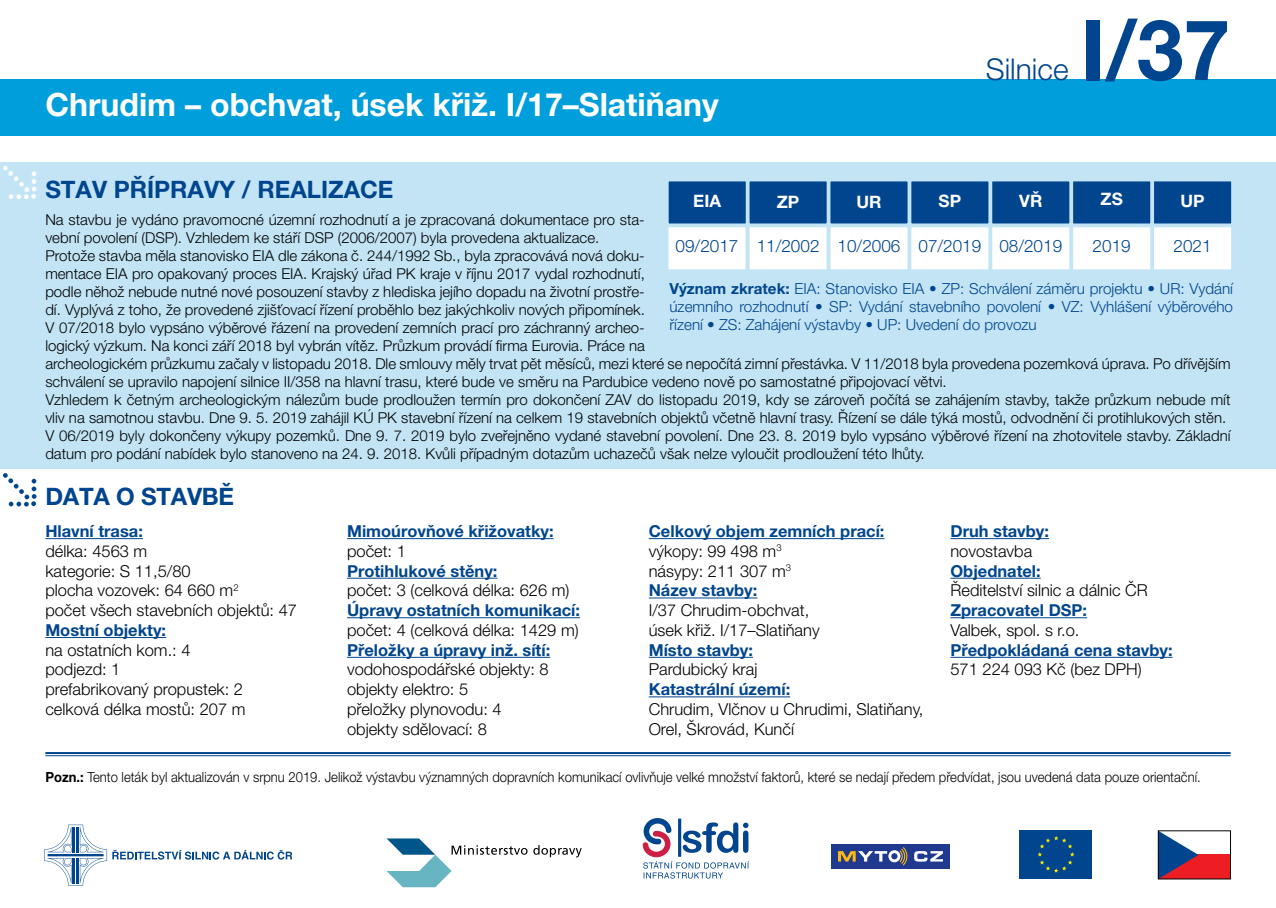
<style>
.page{position:relative;width:1276px;height:908px;background:#fff}
.page>*{position:absolute;margin:0;border:0;box-sizing:border-box;transform-origin:0 0}
.t1{font:700 84px "Helvetica Neue LT Pro";color:#00458d}
.t2{font:700 32px "Helvetica Neue LT Pro";color:#fff}
.t3{font:300 30px "Helvetica Neue LT Pro";color:#00458d}
.t4{font:700 24px "Helvetica Neue LT Pro";color:#00458d}
.t5{font:300 17.2px "Helvetica Neue LT Pro";color:#00458d}
.t6{font:700 17.2px "Helvetica Neue LT Pro";color:#fff}
.t7{font:300 16.4px/19.8px "Helvetica Neue LT Pro";color:#000}
.t8{font:700 16.4px/19.8px "Helvetica Neue LT Pro";color:#00458d}
.t9{font:300 15.2px/18.2px "Helvetica Neue LT Pro";color:#00458d;text-align:justify}
.t10{font:300 15px/18px "Helvetica Neue LT Pro";color:#000}
.t11{font:300 14px "Helvetica Neue LT Pro";color:#000;scale:.93 1}
.s1{font-weight:700}
.s2{font-weight:300;color:#000}
</style>
<div class="page">
<div style="left:0;top:79px;width:1276px;height:57px;background:#009fdb"></div>
<div style="left:0;top:162px;width:1276px;height:306px;background:#c2e4f5"></div>
<svg style="left:3px;top:165px;width:34px;height:34px"></svg>
<div style="left:1153px;top:180px;width:79px;height:44px;background:#00458d"></div>
<div style="left:1152px;top:179px;width:81px;height:46px;border:2px solid #c2e4f5"></div>
<div style="left:991px;top:180px;width:79px;height:44px;background:#00458d"></div>
<div style="left:990px;top:179px;width:81px;height:46px;border:2px solid #c2e4f5"></div>
<div style="left:829px;top:180px;width:79px;height:44px;background:#00458d"></div>
<div style="left:828px;top:179px;width:81px;height:46px;border:2px solid #c2e4f5"></div>
<div style="left:1072px;top:180px;width:79px;height:44px;background:#00458d"></div>
<div style="left:1071px;top:179px;width:81px;height:46px;border:2px solid #c2e4f5"></div>
<div style="left:910px;top:180px;width:79px;height:44px;background:#00458d"></div>
<div style="left:909px;top:179px;width:81px;height:46px;border:2px solid #c2e4f5"></div>
<div style="left:748px;top:180px;width:79px;height:44px;background:#00458d"></div>
<div style="left:747px;top:179px;width:81px;height:46px;border:2px solid #c2e4f5"></div>
<div style="left:668px;top:180px;width:78px;height:44px;background:#00458d"></div>
<div style="left:667px;top:179px;width:80px;height:46px;border:2px solid #c2e4f5"></div>
<div style="left:1153px;top:226px;width:79px;height:44px;background:#fff"></div>
<div style="left:1152px;top:225px;width:81px;height:46px;border:2px solid #c2e4f5"></div>
<div style="left:991px;top:226px;width:79px;height:44px;background:#fff"></div>
<div style="left:990px;top:225px;width:81px;height:46px;border:2px solid #c2e4f5"></div>
<div style="left:829px;top:226px;width:79px;height:44px;background:#fff"></div>
<div style="left:828px;top:225px;width:81px;height:46px;border:2px solid #c2e4f5"></div>
<div style="left:1072px;top:226px;width:79px;height:44px;background:#fff"></div>
<div style="left:1071px;top:225px;width:81px;height:46px;border:2px solid #c2e4f5"></div>
<div style="left:910px;top:226px;width:79px;height:44px;background:#fff"></div>
<div style="left:909px;top:225px;width:81px;height:46px;border:2px solid #c2e4f5"></div>
<div style="left:748px;top:226px;width:79px;height:44px;background:#fff"></div>
<div style="left:747px;top:225px;width:81px;height:46px;border:2px solid #c2e4f5"></div>
<div style="left:667px;top:226px;width:79px;height:44px;background:#fff"></div>
<div style="left:666px;top:225px;width:81px;height:46px;border:2px solid #c2e4f5"></div>
<div style="left:1019px;top:830px;width:72px;height:48px;background:#00458d"></div>
<svg style="left:1037px;top:836px;width:37px;height:36px"></svg>
<div style="left:1158px;top:854px;width:72px;height:24px;background:#ed1d24"></div>
<svg style="left:1160px;top:832px;width:38px;height:44px"></svg>
<svg style="left:44px;top:824px;width:248px;height:61px"></svg>
<svg style="left:642px;top:818px;width:107px;height:60px"></svg>
<hr style="left:45px;top:751px;width:1185px;height:2px;background:#00458d">
<hr style="left:45px;top:755px;width:1185px;height:1px;background:#00458d">
<hr style="left:45px;top:538px;width:98px;height:1px;background:#00458d">
<hr style="left:45px;top:636px;width:121px;height:1px;background:#00458d">
<hr style="left:347px;top:538px;width:206px;height:1px;background:#00458d">
<hr style="left:347px;top:577px;width:150px;height:1px;background:#00458d">
<hr style="left:347px;top:617px;width:233px;height:1px;background:#00458d">
<hr style="left:347px;top:656px;width:203px;height:1px;background:#00458d">
<hr style="left:649px;top:538px;width:235px;height:1px;background:#00458d">
<hr style="left:649px;top:597px;width:108px;height:1px;background:#00458d">
<hr style="left:649px;top:656px;width:104px;height:1px;background:#00458d">
<hr style="left:649px;top:696px;width:141px;height:1px;background:#00458d">
<hr style="left:950px;top:538px;width:99px;height:1px;background:#00458d">
<hr style="left:950px;top:577px;width:90px;height:1px;background:#00458d">
<hr style="left:950px;top:617px;width:137px;height:1px;background:#00458d">
<hr style="left:950px;top:656px;width:222px;height:1px;background:#00458d">
<svg style="left:3px;top:473px;width:34px;height:33px"></svg>
<svg style="left:386px;top:838px;width:141px;height:48px"></svg>
<svg style="left:533px;top:845px;width:49px;height:12px"></svg>
<div style="left:831px;top:843px;width:119px;height:24px;background:#1e398d"></div>
<svg style="left:838px;top:847px;width:69px;height:18px"></svg>
<svg style="left:914px;top:851px;width:29px;height:10px"></svg>
<h2 class="t2" style="left:45px;top:85px;width:675px">Chrudim – obchvat, úsek křiž. I/17–Slatiňany</h2>
<h3 class="t3" style="left:985px;top:51px;width:84px">Silnice</h3>
<h1 class="t1" style="left:1081px;top:-2px;width:151px">I/37</h1>
<h3 class="t4" style="left:45px;top:175px;width:350px">STAV PŘÍPRAVY / REALIZACE</h3>
<p class="t6" style="left:693px;top:190px;width:29px">EIA</p>
<p class="t6" style="left:777px;top:191px;width:24px">ZP</p>
<p class="t6" style="left:856px;top:191px;width:27px">UR</p>
<p class="t6" style="left:938px;top:190px;width:24px">SP</p>
<p class="t6" style="left:1019px;top:190px;width:25px">VŘ</p>
<p class="t6" style="left:1100px;top:188px;width:24px">ZS</p>
<p class="t6" style="left:1180px;top:190px;width:26px">UP</p>
<p class="t5" style="left:675px;top:235px;width:388px">09/2017 11/2002 10/2006 07/2019 08/2019</p>
<p class="t5" style="left:1092px;top:235px;width:40px">2019</p>
<p class="t5" style="left:1173px;top:235px;width:40px">2021</p>
<p class="t10" style="left:45px;top:210px;width:1186px">Na stavbu je vydáno pravomocné územní rozhodnutí a je zpracovaná dokumentace pro sta-<br>vební povolení (DSP). Vzhledem ke stáří DSP (2006/2007) byla provedena aktualizace.<br>Protože stavba měla stanovisko EIA dle zákona č. 244/1992 Sb., byla zpracovává nová doku-<br>mentace EIA pro opakovaný proces EIA. Krajský úřad PK kraje v říjnu 2017 vydal rozhodnutí,<br>podle něhož nebude nutné nové posouzení stavby z hlediska jejího dopadu na životní prostře-<br>dí. Vyplývá z toho, že provedené zjišťovací řízení proběhlo bez jakýchkoliv nových připomínek.<br>V 07/2018 bylo vypsáno výběrové řázení na provedení zemních prací pro záchranný archeo-<br>logický výzkum. Na konci září 2018 byl vybrán vítěz. Průzkum provádí firma Eurovia. Práce na<br>archeologickém průzkumu začaly v listopadu 2018. Dle smlouvy měly trvat pět měsíců, mezi které se nepočítá zimní přestávka. V 11/2018 byla provedena pozemková úprava. Po dřívějším schválení se upravilo napojení silnice II/358 na hlavní trasu, které bude ve směru na Pardubice vedeno nově po samostatné připojovací větvi.<br>Vzhledem k četným archeologickým nálezům bude prodloužen termín pro dokončení ZAV do listopadu 2019, kdy se zároveň počítá se zahájením stavby, takže průzkum nebude mít vliv na samotnou stavbu. Dne 9. 5. 2019 zahájil KÚ PK stavební řízení na celkem 19 stavebních objektů včetně hlavní trasy. Řízení se dále týká mostů, odvodnění či protihlukových stěn.<br>V 06/2019 byly dokončeny výkupy pozemků. Dne 9. 7. 2019 bylo zveřejněno vydané stavební povolení. Dne 23. 8. 2019 bylo vypsáno výběrové řízení na zhotovitele stavby. Základní datum pro podání nabídek bylo stanoveno na 24. 9. 2018. Kvůli případným dotazům uchazečů však nelze vyloučit prodloužení této lhůty.</p>
<p class="t9" style="left:669px;top:279px;width:565px"><span class="s1">Význam zkratek:</span> EIA: Stanovisko EIA • ZP: Schválení záměru projektu • UR: Vydání územního rozhodnutí • SP: Vydání stavebního povolení • VZ: Vyhlášení výběrového řízení • ZS: Zahájení výstavby • UP: Uvedení do provozu</p>
<h3 class="t4" style="left:45px;top:481px;width:190px">DATA O STAVBĚ</h3>
<p class="t8" style="left:45px;top:520px;width:99px">Hlavní trasa:</p>
<p class="t7" style="left:45px;top:540px;width:253px">délka: 4563 m<br>kategorie: S 11,5/80<br>plocha vozovek: 64 660 m<sup>2<br></sup>počet všech stavebních objektů: 47</p>
<p class="t8" style="left:45px;top:619px;width:122px">Mostní objekty:</p>
<p class="t7" style="left:45px;top:639px;width:202px">na ostatních kom.: 4 podjezd: 1<br>prefabrikovaný propustek: 2 celková délka mostů: 207 m</p>
<p class="t8" style="left:347px;top:520px;width:208px">Mimoúrovňové křižovatky:</p>
<p class="t7" style="left:347px;top:540px;width:60px">počet: 1</p>
<p class="t8" style="left:347px;top:560px;width:152px">Protihlukové stěny:</p>
<p class="t7" style="left:347px;top:580px;width:224px">počet: 3 (celková délka: 626 m)</p>
<p class="t8" style="left:347px;top:599px;width:234px">Úpravy ostatních komunikací:</p>
<p class="t7" style="left:347px;top:619px;width:233px">počet: 4 (celková délka: 1429 m)</p>
<p class="t8" style="left:347px;top:639px;width:205px">Přeložky a úpravy inž. sítí:</p>
<p class="t7" style="left:347px;top:659px;width:203px">vodohospodářské objekty: 8 objekty elektro: 5<br>přeložky plynovodu: 4 objekty sdělovací: 8</p>
<p class="t8" style="left:649px;top:520px;width:237px">Celkový objem zemních prací: <span class="s2">výkopy: 99 498 m</span><sup>3<br></sup><span class="s2">násypy: 211 307 m</span><sup>3<br></sup>Název stavby:</p>
<p class="t7" style="left:649px;top:599px;width:172px">I/37 Chrudim-obchvat, úsek křiž. I/17–Slatiňany</p>
<p class="t8" style="left:649px;top:639px;width:106px">Místo stavby:</p>
<p class="t7" style="left:649px;top:659px;width:110px">Pardubický kraj</p>
<p class="t8" style="left:649px;top:678px;width:143px">Katastrální území:</p>
<p class="t7" style="left:649px;top:698px;width:276px">Chrudim, Vlčnov u Chrudimi, Slatiňany,<br>Orel, Škrovád, Kunčí</p>
<p class="t8" style="left:950px;top:520px;width:100px">Druh stavby:</p>
<p class="t7" style="left:950px;top:540px;width:83px">novostavba</p>
<p class="t8" style="left:950px;top:560px;width:92px">Objednatel:</p>
<p class="t7" style="left:950px;top:580px;width:199px">Ředitelství silnic a dálnic ČR</p>
<p class="t8" style="left:950px;top:599px;width:138px">Zpracovatel DSP:</p>
<p class="t7" style="left:950px;top:619px;width:131px">Valbek, spol. s r.o.</p>
<p class="t8" style="left:950px;top:639px;width:224px">Předpokládaná cena stavby:</p>
<p class="t7" style="left:950px;top:659px;width:193px">571 224 093 Kč (bez DPH)</p>
<p class="t11" style="left:45px;top:767px;width:1243px"><span class="s1">Pozn.:</span> Tento leták byl aktualizován v srpnu 2019. Jelikož výstavbu významných dopravních komunikací ovlivňuje velké množství faktorů, které se nedají předem předvídat, jsou uvedená data pouze orientační.</p>
</div>
